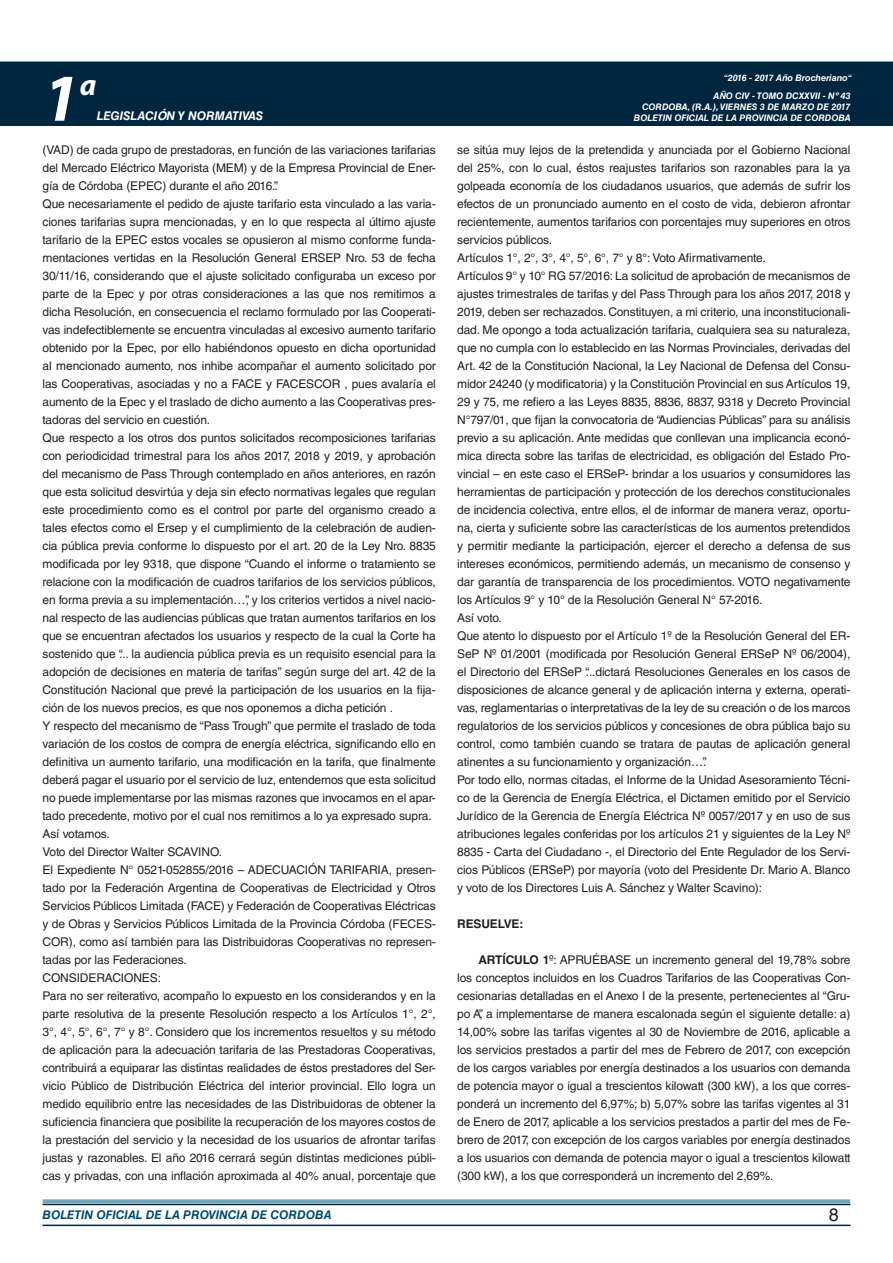
<style>
.page{position:relative;width:893px;height:1263px;background:#fff}
.page>*{position:absolute;margin:0;border:0;box-sizing:border-box;transform-origin:0 0}
.t1{font:italic 700 67.5px "Myriad Pro";color:#fff}
.t2{font:italic 700 30px "Myriad Pro";color:#fff}
.t3{font:18px "Helvetica LT Std";color:#231f20}
.TEXTO_BASE{font:12px/18px "Helvetica LT Std";letter-spacing:-.01em;color:#231f20;text-align:justify}
.t4{font:italic 700 12px "Helvetica LT Std";color:#004b6c}
.t5{font:italic 700 12px "Helvetica LT Std";color:#fff}
.TEXTO_BASE-2{font:700 12px "Helvetica LT Std";letter-spacing:-.01em;color:#231f20}
.t6{font:italic 700 9px/10.8px "Helvetica LT Std";color:#fff;text-align:right}
.s1{font-weight:700}
</style>
<div class="page">
<div style="left:0;top:61px;width:893px;height:6px;background:#73a5b8"></div>
<div style="left:0;top:62px;width:893px;height:64px;background:#00263f"></div>
<hr style="left:43px;top:1224px;width:807px;height:2px;background:#00263f">
<div style="left:42px;top:1198px;width:809px;height:8px;background:#fff;opacity:.75"></div>
<h1 class="t1" style="left:43px;top:54px;width:38px">1</h1>
<h2 class="t2" style="left:80px;top:66px;width:18px">a</h2>
<p class="t5" style="left:97px;top:109px;width:168px">LEGISLACIÓN Y NORMATIVAS</p>
<p class="TEXTO_BASE" style="left:43px;top:141px;width:395px">(VAD) de cada grupo de prestadoras, en función de las variaciones tarifarias del Mercado Eléctrico Mayorista (MEM) y de la Empresa Provincial de Ener&shy;gía de Córdoba (EPEC) durante el año 2016.”.</p>
<p class="TEXTO_BASE" style="left:43px;top:195px;width:395px">Que necesariamente el pedido de ajuste tarifario esta vinculado a las varia&shy;ciones tarifarias supra mencionadas, y en lo que respecta al último ajuste tarifario de la EPEC estos vocales se opusieron al mismo conforme funda&shy;mentaciones vertidas en la Resolución General ERSEP Nro. 53 de fecha 30/11/16, considerando que el ajuste solicitado configuraba un exceso por parte de la Epec y por otras consideraciones a las que nos remitimos a dicha Resolución, en consecuencia el reclamo formulado por las Cooperati&shy;vas indefectiblemente se encuentra vinculadas al excesivo aumento tarifario obtenido por la Epec, por ello habiéndonos opuesto en dicha oportunidad al mencionado aumento, nos inhibe acompañar el aumento solicitado por las Cooperativas, asociadas y no a FACE y FACESCOR , pues avalaría el aumento de la Epec y el traslado de dicho aumento a las Cooperativas pres&shy;tadoras del servicio en cuestión.</p>
<p class="TEXTO_BASE" style="left:43px;top:429px;width:395px">Que respecto a los otros dos puntos solicitados recomposiciones tarifarias con periodicidad trimestral para los años 2017, 2018 y 2019, y aprobación del mecanismo de Pass Through contemplado en años anteriores, en razón que esta solicitud desvirtúa y deja sin efecto normativas legales que regulan este procedimiento como es el control por parte del organismo creado a tales efectos como el Ersep y el cumplimiento de la celebración de audien&shy;cia pública previa conforme lo dispuesto por el art. 20 de la Ley Nro. 8835 modificada por ley 9318, que dispone “Cuando el informe o tratamiento se relacione con la modificación de cuadros tarifarios de los servicios públicos, en forma previa a su implementación…”, y los criterios vertidos a nivel nacio&shy;nal respecto de las audiencias públicas que tratan aumentos tarifarios en los que se encuentran afectados los usuarios y respecto de la cual la Corte ha sostenido que “... la audiencia pública previa es un requisito esencial para la adopción de decisiones en materia de tarifas” según surge del art. 42 de la Constitución Nacional que prevé la participación de los usuarios en la fija&shy;ción de los nuevos precios, es que nos oponemos a dicha petición .</p>
<p class="TEXTO_BASE" style="left:43px;top:717px;width:395px">Y respecto del mecanismo de “Pass Trough” que permite el traslado de toda variación de los costos de compra de energía eléctrica, significando ello en definitiva un aumento tarifario, una modificación en la tarifa, que finalmente deberá pagar el usuario por el servicio de luz, entendemos que esta solicitud no puede implementarse por las mismas razones que invocamos en el apar&shy;tado precedente, motivo por el cual nos remitimos a lo ya expresado supra.</p>
<p class="TEXTO_BASE" style="left:43px;top:825px;width:69px">Así votamos.</p>
<p class="TEXTO_BASE" style="left:43px;top:843px;width:181px">Voto del Director Walter SCAVINO.</p>
<p class="TEXTO_BASE" style="left:43px;top:861px;width:395px">El Expediente N° 0521-052855/2016 – ADECUACIÓN TARIFARIA, presen&shy;tado por la Federación Argentina de Cooperativas de Electricidad y Otros Servicios Públicos Limitada (FACE) y Federación de Cooperativas Eléctricas y de Obras y Servicios Públicos Limitada de la Provincia Córdoba (FECES-COR), como así también para las Distribuidoras Cooperativas no represen&shy;tadas por las Federaciones.</p>
<p class="TEXTO_BASE" style="left:43px;top:969px;width:120px">CONSIDERACIONES:</p>
<p class="TEXTO_BASE" style="left:43px;top:987px;width:395px">Para no ser reiterativo, acompaño lo expuesto en los considerandos y en la parte resolutiva de la presente Resolución respecto a los Artículos 1°, 2°, 3°, 4°, 5°, 6°, 7° y 8°. Considero que los incrementos resueltos y su método de aplicación para la adecuación tarifaria de las Prestadoras Cooperativas, contribuirá a equiparar las distintas realidades de éstos prestadores del Ser&shy;vicio Público de Distribución Eléctrica del interior provincial. Ello logra un medido equilibrio entre las necesidades de las Distribuidoras de obtener la suficiencia financiera que posibilite la recuperación de los mayores costos de la prestación del servicio y la necesidad de los usuarios de afrontar tarifas justas y razonables. El año 2016 cerrará según distintas mediciones públi&shy;cas y privadas, con una inflación aproximada al 40% anual, porcentaje que</p>
<p class="t6" style="left:724px;top:72px;width:130px">“2016 - 2017 Año Brocheriano“</p>
<p class="t6" style="left:634px;top:91px;width:218px">AÑO CIV - TOMO DCXXVII - Nº 43<br>CORDOBA, (R.A.), VIERNES 3 DE MARZO DE 2017<br>BOLETIN OFICIAL DE LA PROVINCIA DE CORDOBA</p>
<p class="TEXTO_BASE" style="left:457px;top:141px;width:395px">se sitúa muy lejos de la pretendida y anunciada por el Gobierno Nacional del 25%, con lo cual, éstos reajustes tarifarios son razonables para la ya golpeada economía de los ciudadanos usuarios, que además de sufrir los efectos de un pronunciado aumento en el costo de vida, debieron afrontar recientemente, aumentos tarifarios con porcentajes muy superiores en otros servicios públicos.</p>
<p class="TEXTO_BASE" style="left:457px;top:249px;width:310px">Artículos 1°, 2°, 3°, 4°, 5°, 6°, 7° y 8°: Voto Afirmativamente.</p>
<p class="TEXTO_BASE" style="left:457px;top:267px;width:395px">Artículos 9° y 10° RG 57/2016: La solicitud de aprobación de mecanismos de ajustes trimestrales de tarifas y del Pass Through para los años 2017, 2018 y 2019, deben ser rechazados. Constituyen, a mi criterio, una inconstitucionali&shy;dad. Me opongo a toda actualización tarifaria, cualquiera sea su naturaleza, que no cumpla con lo establecido en las Normas Provinciales, derivadas del Art. 42 de la Constitución Nacional, la Ley Nacional de Defensa del Consu&shy;midor 24240 (y modificatoria) y la Constitución Provincial en sus Artículos 19, 29 y 75, me refiero a las Leyes 8835, 8836, 8837, 9318 y Decreto Provincial N°797/01, que fijan la convocatoria de “Audiencias Públicas” para su análisis previo a su aplicación. Ante medidas que conllevan una implicancia econó&shy;mica directa sobre las tarifas de electricidad, es obligación del Estado Pro&shy;vincial – en este caso el ERSeP- brindar a los usuarios y consumidores las herramientas de participación y protección de los derechos constitucionales de incidencia colectiva, entre ellos, el de informar de manera veraz, oportu&shy;na, cierta y suficiente sobre las características de los aumentos pretendidos y permitir mediante la participación, ejercer el derecho a defensa de sus intereses económicos, permitiendo además, un mecanismo de consenso y dar garantía de transparencia de los procedimientos. VOTO negativamente los Artículos 9° y 10° de la Resolución General N° 57-2016.</p>
<p class="TEXTO_BASE" style="left:457px;top:609px;width:46px">Así voto.</p>
<p class="TEXTO_BASE" style="left:457px;top:627px;width:395px">Que atento lo dispuesto por el Artículo 1º de la Resolución General del ER-SeP Nº 01/2001 (modificada por Resolución General ERSeP Nº 06/2004), el Directorio del ERSeP “...dictará Resoluciones Generales en los casos de disposiciones de alcance general y de aplicación interna y externa, operati&shy;vas, reglamentarias o interpretativas de la ley de su creación o de los marcos regulatorios de los servicios públicos y concesiones de obra pública bajo su control, como también cuando se tratara de pautas de aplicación general atinentes a su funcionamiento y organización…”.</p>
<p class="TEXTO_BASE" style="left:457px;top:771px;width:395px">Por todo ello, normas citadas, el Informe de la Unidad Asesoramiento Técni&shy;co de la Gerencia de Energía Eléctrica, el Dictamen emitido por el Servicio Jurídico de la Gerencia de Energía Eléctrica Nº 0057/2017 y en uso de sus atribuciones legales conferidas por los artículos 21 y siguientes de la Ley Nº 8835 - Carta del Ciudadano -, el Directorio del Ente Regulador de los Servi&shy;cios Públicos (ERSeP) por mayoría (voto del Presidente Dr. Mario A. Blanco y voto de los Directores Luis A. Sánchez y Walter Scavino):</p>
<p class="TEXTO_BASE-2" style="left:457px;top:916px;width:68px">RESUELVE:</p>
<p class="TEXTO_BASE" style="left:457px;top:951px;width:395px;text-indent:21px"><span class="s1">ARTÍCULO 1</span>º: APRUÉBASE un incremento general del 19,78% sobre los conceptos incluidos en los Cuadros Tarifarios de las Cooperativas Con&shy;cesionarias detalladas en el Anexo I de la presente, pertenecientes al “Gru&shy;po A”, a implementarse de manera escalonada según el siguiente detalle: a)<br>14,00% sobre las tarifas vigentes al 30 de Noviembre de 2016, aplicable a los servicios prestados a partir del mes de Febrero de 2017, con excepción de los cargos variables por energía destinados a los usuarios con demanda de potencia mayor o igual a trescientos kilowatt (300 kW), a los que corres&shy;ponderá un incremento del 6,97%; b) 5,07% sobre las tarifas vigentes al 31 de Enero de 2017, aplicable a los servicios prestados a partir del mes de Fe&shy;brero de 2017, con excepción de los cargos variables por energía destinados a los usuarios con demanda de potencia mayor o igual a trescientos kilowatt (300 kW), a los que corresponderá un incremento del 2,69%.</p>
<p class="t4" style="left:43px;top:1208px;width:290px">BOLETIN OFICIAL DE LA PROVINCIA DE CORDOBA</p>
<h3 class="t3" style="left:829px;top:1204px;width:12px">8</h3>
</div>
